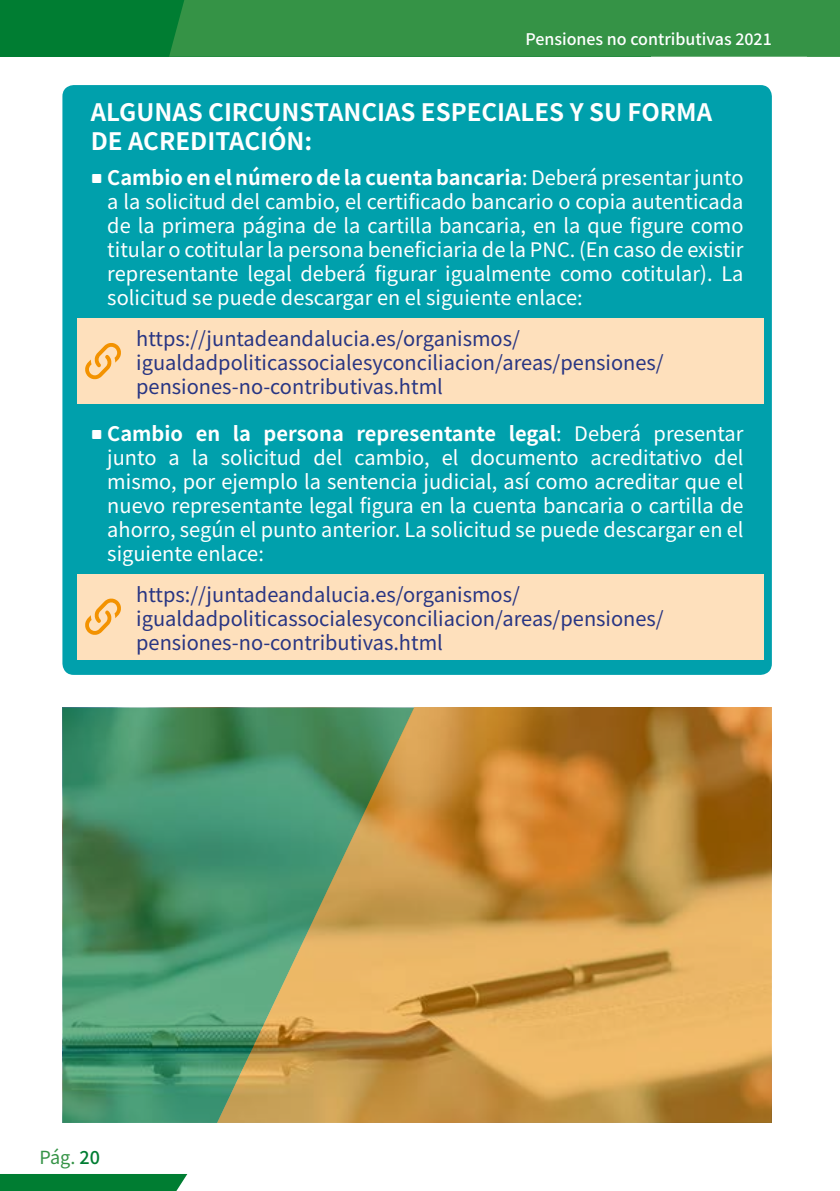
<style>
.page{position:relative;width:840px;height:1191px;background:#fff}
.page>*{position:absolute;margin:0;border:0;box-sizing:border-box;transform-origin:0 0}
.t1{font:700 24px/28.8px "Noto Sans HK";color:#fff}
.t2{font:20px/24px "Noto Sans HK";color:#fff;text-align:justify}
.t3{font:20px/24px "Noto Sans HK";color:#283583}
.t4{font:18px "Noto Sans HK";color:#359346}
.t5{font:500 16px "Noto Sans HK";color:#fff}
.s1{font-weight:700}
.s2{font-weight:500;color:#007d32}
</style>
<div class="page">
<div style="left:0;top:0;width:650px;height:57px;background:#007d32"></div>
<div style="left:0;top:1174px;width:187px;height:17px;background:#007d32"></div>
<div style="left:169px;top:0;width:670px;height:57px;background:#359346"></div>
<div style="left:62px;top:85px;width:709px;height:590px;background:#00a0ac;border-radius:11px"></div>
<div style="left:77px;top:318px;width:686px;height:85px;background:#fee0bc"></div>
<div style="left:77px;top:574px;width:686px;height:85px;background:#fee0bc"></div>
<svg style="left:85px;top:343px;width:36px;height:36px"></svg>
<svg style="left:85px;top:598px;width:36px;height:37px"></svg>
<svg style="left:62px;top:707px;width:155px;height:416px"></svg>
<svg style="left:217px;top:707px;width:554px;height:416px"></svg>
<p class="t5" style="left:525px;top:30px;width:248px">Pensiones no contributivas 2021</p>
<p class="t1" style="left:91px;top:99px;width:622px">ALGUNAS CIRCUNSTANCIAS ESPECIALES Y SU FORMA<br>DE ACREDITACIÓN:</p>
<p class="t2" style="left:107px;top:166px;width:637px"><span class="s1">Cambio en el número de la cuenta bancaria</span>: Deberá presentar junto a la solicitud del cambio, el certificado bancario o copia autenticada de la primera página de la cartilla bancaria, en la que figure como titular o cotitular la persona beneficiaria de la PNC. (En caso de existir representante legal deberá figurar igualmente como cotitular). La solicitud se puede descargar en el siguiente enlace:</p>
<p class="t3" style="left:136px;top:327px;width:528px">https://juntadeandalucia.es/organismos/ igualdadpoliticassocialesyconciliacion/areas/pensiones/ pensiones-no-contributivas.html</p>
<p class="t2" style="left:107px;top:422px;width:637px"><span class="s1">Cambio en la persona representante legal</span>: Deberá presentar junto a la solicitud del cambio, el documento acreditativo del mismo, por ejemplo la sentencia judicial, así como acreditar que el nuevo representante legal figura en la cuenta bancaria o cartilla de ahorro, según el punto anterior. La solicitud se puede descargar en el siguiente enlace:</p>
<p class="t3" style="left:136px;top:583px;width:528px">https://juntadeandalucia.es/organismos/ igualdadpoliticassocialesyconciliacion/areas/pensiones/ pensiones-no-contributivas.html</p>
<p class="t4" style="left:39px;top:1147px;width:62px">Pág. <span class="s2">20</span></p>
</div>
